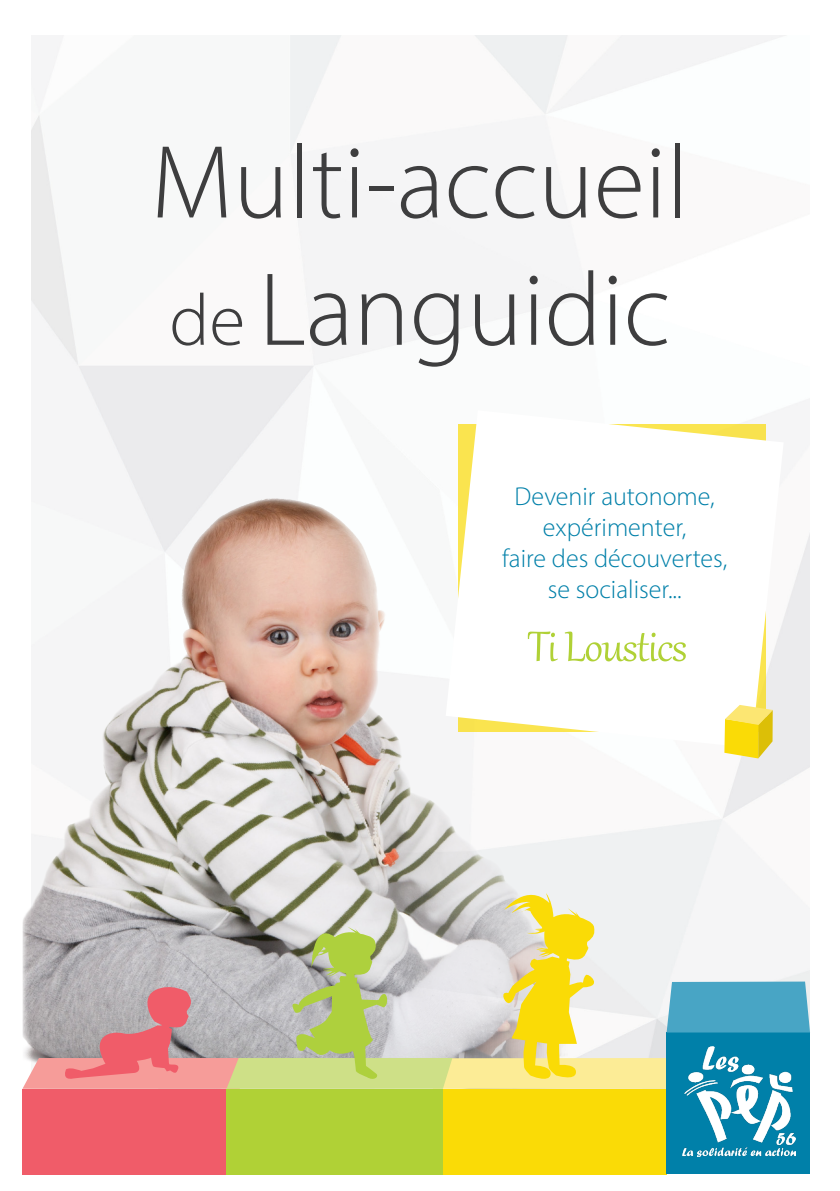
<style>
.page{position:relative;width:840px;height:1191px;background:#fff}
.page>*{position:absolute;margin:0;border:0;box-sizing:border-box;transform-origin:0 0}
.t1{font:300 104.8px "Myriad Pro";color:#3e3e3f}
.t2{font:52px "Gabriola";letter-spacing:-.02em;color:#b0d136}
.t3{font:300 26px "Myriad Pro";color:#0080a9}
.s1{font-size:73.4px}
</style>
<div class="page">
<img style="left:31px;top:36px;width:778px;height:845px">
<img style="left:211px;top:497px;width:64px;height:27px">
<div style="left:22px;top:1088px;width:218px;height:86px;background:#f05c69"></div>
<div style="left:432px;top:1088px;width:234px;height:86px;background:#fadb06"></div>
<div style="left:226px;top:1088px;width:216px;height:86px;background:#b0d136"></div>
<div style="left:666px;top:1032px;width:143px;height:142px;background:#0080a9"></div>
<img style="left:682px;top:1088px;width:113px;height:68px">
<svg style="left:22px;top:881px;width:787px;height:207px"></svg>
<svg style="left:445px;top:410px;width:338px;height:338px"></svg>
<svg style="left:724px;top:705px;width:48px;height:53px;background:#f4dc43"></svg>
<p class="t1" style="left:151px;top:119px;width:539px">Multi-accueil</p>
<p class="t1" style="left:169px;top:247px;width:502px"><span class="s1">de</span> Languidic</p>
<p class="t3" style="left:514px;top:480px;width:201px">Devenir autonome,</p>
<p class="t3" style="left:542px;top:511px;width:145px">expérimenter,</p>
<p class="t3" style="left:502px;top:543px;width:226px">faire des découvertes,</p>
<p class="t3" style="left:547px;top:574px;width:135px">se socialiser...</p>
<p class="t2" style="left:527px;top:612px;width:161px">Ti Loustics</p>
</div>
